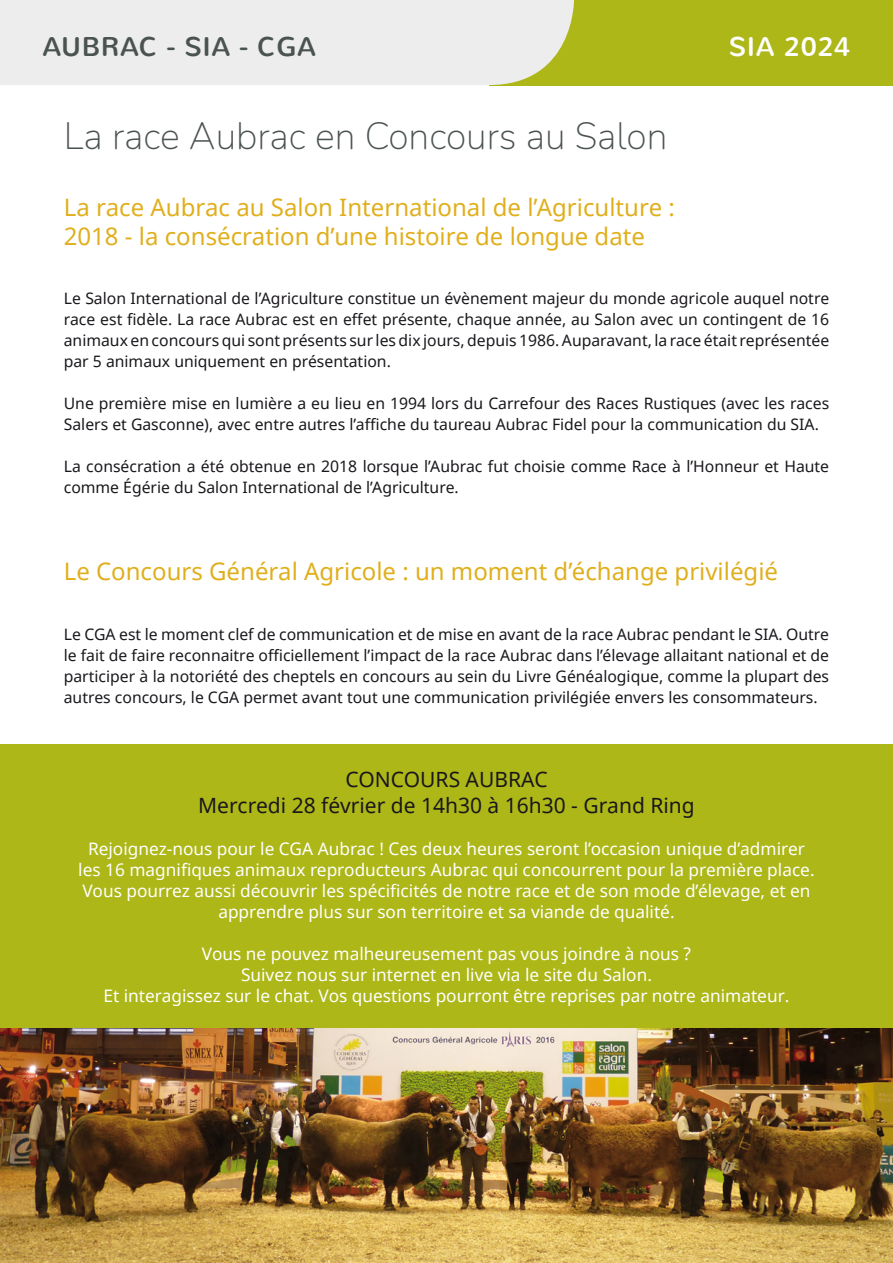
<style>
.page{position:relative;width:893px;height:1263px;background:#fff}
.page>*{position:absolute;margin:0;border:0;box-sizing:border-box;transform-origin:0 0}
.Titre_général{font:200 37.5px "Nunito";color:#4a534f}
.t1{font:27px "Nunito";letter-spacing:.02em;color:#4a534f}
.t2{font:27px "Nunito";letter-spacing:.02em;color:#fff}
.Titre_général-2{font:24px "Noto Sans";color:#e0af1c}
.texte{font:21px "Noto Sans";color:#1a171c}
.texte-2{font:17.25px/21px "Noto Sans";color:#fff;text-align:center}
.texte-3{font:15.75px/21px "Noto Sans";color:#1a171c;text-align:justify}
</style>
<div class="page">
<img style="left:0;top:1028px;width:893px;height:235px">
<div style="left:0;top:745px;width:893px;height:283px;background:#adb718"></div>
<div style="left:489px;top:0;width:404px;height:85px;background:#adb718"></div>
<div style="left:0;top:0;width:574px;height:85px;background:#ededee"></div>
<p class="t1" style="left:43px;top:29px;width:275px">AUBRAC - SIA - CGA</p>
<p class="t2" style="left:729px;top:29px;width:123px">SIA 2024</p>
<p class="Titre_général" style="left:64px;top:110px;width:605px">La race Aubrac en Concours au Salon</p>
<p class="Titre_général-2" style="left:64px;top:191px;width:613px">La race Aubrac au Salon International de l’Agriculture :</p>
<p class="Titre_général-2" style="left:64px;top:220px;width:583px">2018 - la consécration d’une histoire de longue date</p>
<p class="texte-3" style="left:64px;top:287px;width:767px">Le Salon International de l’Agriculture constitue un évènement majeur du monde agricole auquel notre race est fidèle. La race Aubrac est en effet présente, chaque année, au Salon avec un contingent de 16 animaux en concours qui sont présents sur les dix jours, depuis 1986. Auparavant, la race était représentée par 5 animaux uniquement en présentation.</p>
<p class="texte-3" style="left:64px;top:392px;width:767px">Une première mise en lumière a eu lieu en 1994 lors du Carrefour des Races Rustiques (avec les races<br>Salers et Gasconne), avec entre autres l’affiche du taureau Aubrac Fidel pour la communication du SIA.</p>
<p class="texte-3" style="left:64px;top:455px;width:767px">La consécration a été obtenue en 2018 lorsque l’Aubrac fut choisie comme Race à l’Honneur et Haute comme Égérie du Salon International de l’Agriculture.</p>
<p class="Titre_général-2" style="left:64px;top:555px;width:716px">Le Concours Général Agricole : un moment d’échange privilégié</p>
<p class="texte-3" style="left:64px;top:623px;width:767px">Le CGA est le moment clef de communication et de mise en avant de la race Aubrac pendant le SIA. Outre le fait de faire reconnaitre officiellement l’impact de la race Aubrac dans l’élevage allaitant national et de participer à la notoriété des cheptels en concours au sein du Livre Généalogique, comme la plupart des autres concours, le CGA permet avant tout une communication privilégiée envers les consommateurs.</p>
<p class="texte" style="left:345px;top:765px;width:204px">CONCOURS AUBRAC</p>
<p class="texte" style="left:198px;top:790px;width:498px">Mercredi 28 février de 14h30 à 16h30 - Grand Ring</p>
<p class="texte-2" style="left:78px;top:838px;width:738px">Rejoignez-nous pour le CGA Aubrac ! Ces deux heures seront l’occasion unique d’admirer les 16 magnifiques animaux reproducteurs Aubrac qui concourrent pour la première place.<br>Vous pourrez aussi découvrir les spécificités de notre race et de son mode d’élevage, et en apprendre plus sur son territoire et sa viande de qualité.</p>
<p class="texte-2" style="left:202px;top:943px;width:491px">Vous ne pouvez malheureusement pas vous joindre à nous ?</p>
<p class="texte-2" style="left:241px;top:964px;width:412px">Suivez nous sur internet en live via le site du Salon.</p>
<p class="texte-2" style="left:104px;top:985px;width:687px">Et interagissez sur le chat. Vos questions pourront être reprises par notre animateur.</p>
</div>
